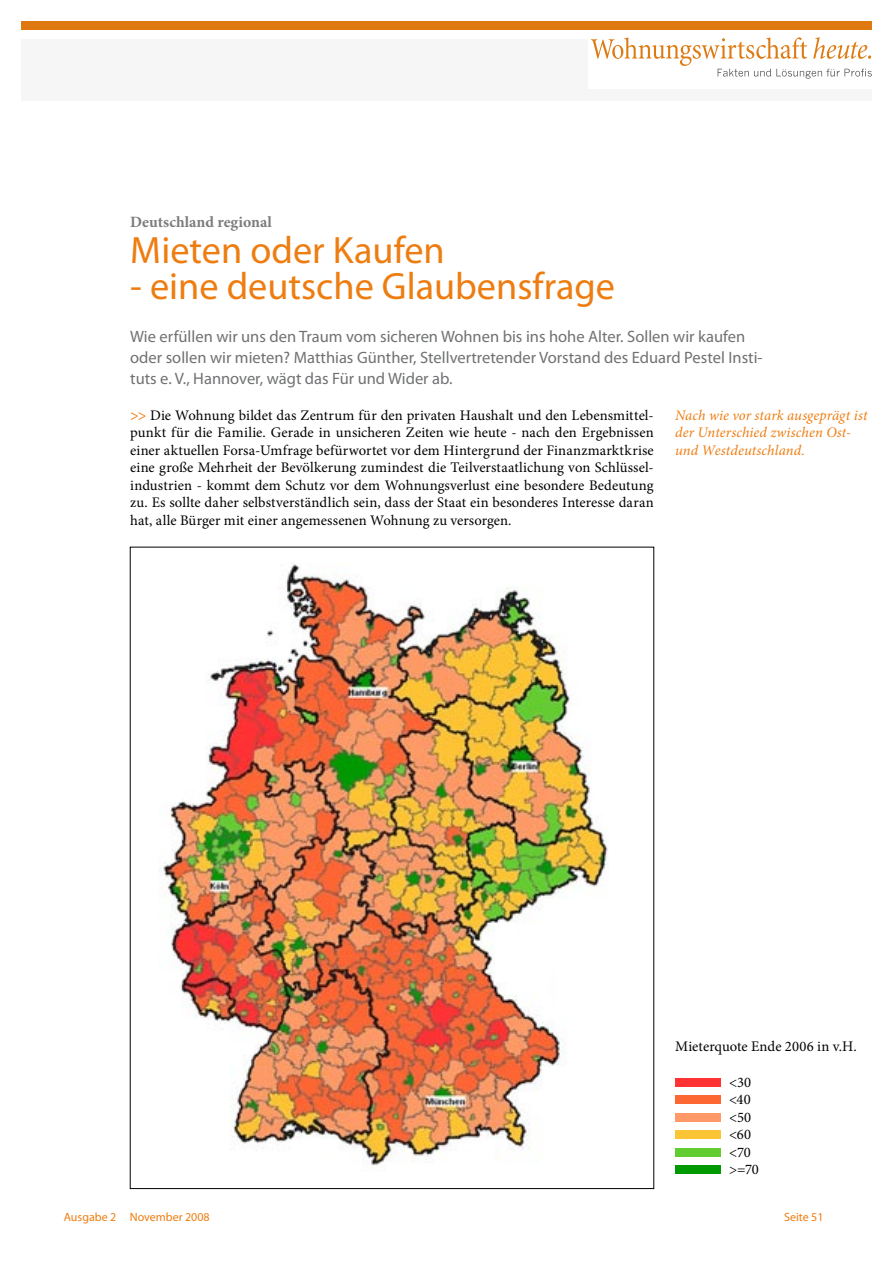
<style>
.page{position:relative;width:893px;height:1263px;background:#fff}
.page>*{position:absolute;margin:0;border:0;box-sizing:border-box;transform-origin:0 0}
.t1{font:38.25px "Myriad Pro";color:#ee7d11}
.t2{font:16.5px/21px "Myriad Pro";color:#707173}
.t3{font:700 15.75px "Minion Pro";letter-spacing:.005em;color:#7b7c7e}
.t4{font:14.7px/17.5px "Minion Pro";color:#000;text-align:justify}
.t5{font:italic 14.7px/17.5px "Minion Pro";letter-spacing:.005em;color:#ee7d11}
.t6{font:12px "Myriad Pro";color:#ee7d11}
.s1{font-family:"Myriad Pro";color:#ee7d11}
</style>
<div class="page">
<div style="left:21px;top:39px;width:851px;height:62px;background:#f6f6f6"></div>
<div style="left:21px;top:21px;width:851px;height:9px;background:#de780f"></div>
<div style="left:588px;top:34px;width:296px;height:55px;background:#fff"></div>
<svg style="left:591px;top:37px;width:281px;height:42px"></svg>
<img style="left:159px;top:564px;width:450px;height:602px">
<div style="left:675px;top:1165px;width:45px;height:9px;background:#090"></div>
<div style="left:675px;top:1113px;width:45px;height:8px;background:#ff9968"></div>
<div style="left:675px;top:1148px;width:45px;height:8px;background:#63cc31"></div>
<div style="left:675px;top:1130px;width:45px;height:9px;background:#fcc535"></div>
<div style="left:675px;top:1095px;width:45px;height:9px;background:#fd6732"></div>
<div style="left:675px;top:1078px;width:45px;height:8px;background:#ff3334"></div>
<p class="t3" style="left:130px;top:211px;width:143px">Deutschland regional</p>
<h1 class="t1" style="left:130px;top:227px;width:316px">Mieten oder Kaufen</h1>
<h1 class="t1" style="left:130px;top:263px;width:486px">- eine deutsche Glaubensfrage</h1>
<p class="t2" style="left:130px;top:326px;width:634px">Wie erfüllen wir uns den Traum vom sicheren Wohnen bis ins hohe Alter. Sollen wir kaufen oder sollen wir mieten? Matthias Günther, Stellvertretender Vorstand des Eduard Pestel Insti&shy;tuts e. V., Hannover, wägt das Für und Wider ab.</p>
<p class="t5" style="left:675px;top:406px;width:194px">Nach wie vor stark ausgeprägt ist der Unterschied zwischen Ost&shy;und Westdeutschland.</p>
<p class="t4" style="left:130px;top:406px;width:525px"><span class="s1">&gt;&gt;</span> Die Wohnung bildet das Zentrum für den privaten Haushalt und den Lebensmittel&shy;punkt für die Familie. Gerade in unsicheren Zeiten wie heute - nach den Ergebnissen einer aktuellen Forsa-Umfrage befürwortet vor dem Hintergrund der Finanzmarktkrise eine große Mehrheit der Bevölkerung zumindest die Teilverstaatlichung von Schlüssel&shy;industrien - kommt dem Schutz vor dem Wohnungsverlust eine besondere Bedeutung zu. Es sollte daher selbstverständlich sein, dass der Staat ein besonderes Interesse daran hat, alle Bürger mit einer angemessenen Wohnung zu versorgen.</p>
<p class="t4" style="left:675px;top:1038px;width:183px">Mieterquote Ende 2006 in v.H.</p>
<p class="t4" style="left:729px;top:1073px;width:31px;text-align:left">&lt;30 &lt;40 &lt;50 &lt;60 &lt;70 &gt;=70</p>
<p class="t6" style="left:64px;top:1209px;width:148px">Ausgabe 2 November 2008</p>
<p class="t6" style="left:784px;top:1209px;width:41px">Seite 51</p>
</div>
